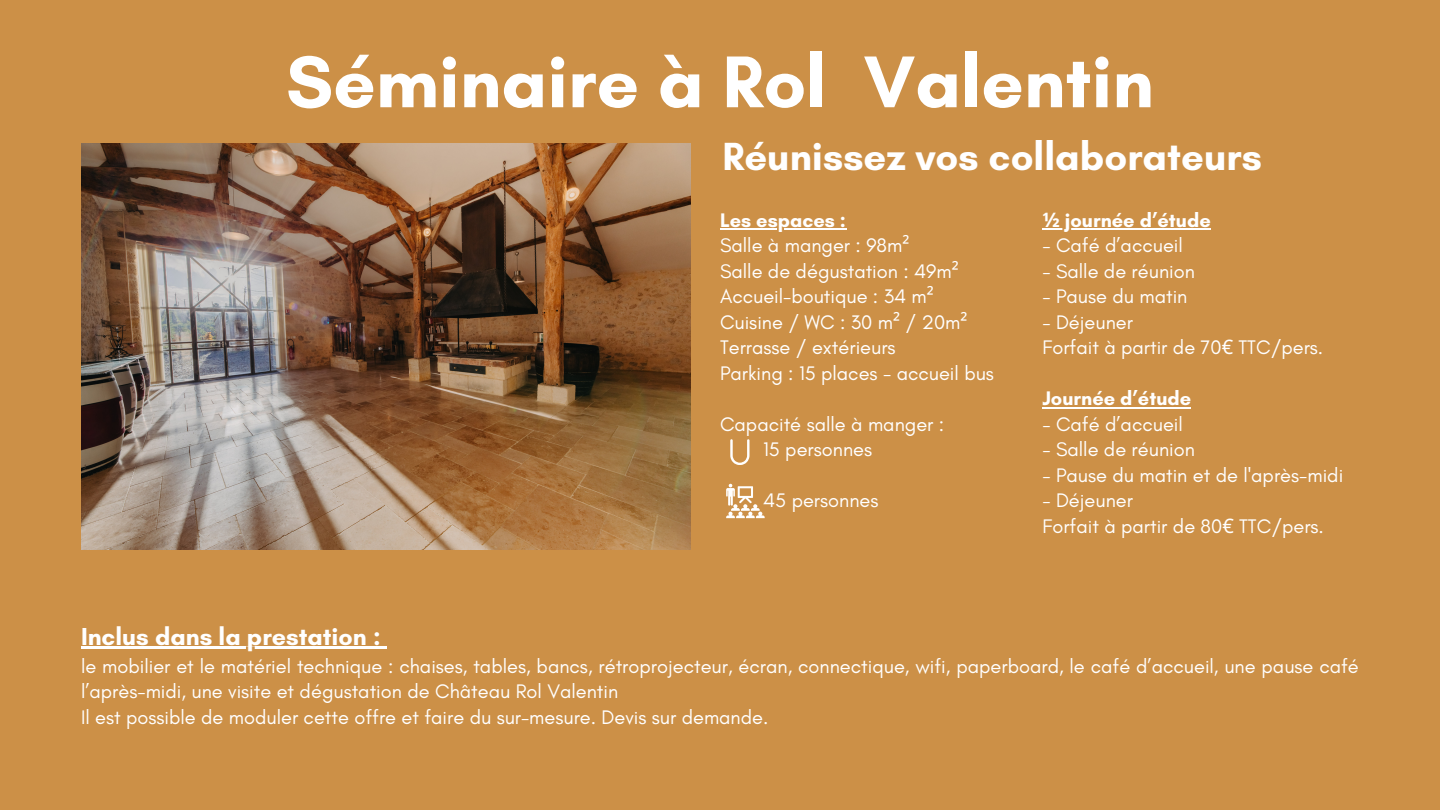
<style>
.page{position:relative;width:1440px;height:810px;background:#cc9047}
.page>*{position:absolute;margin:0;border:0;box-sizing:border-box;transform-origin:0 0}
.t1{font:700 74.6px "Glacial Indifference";color:#fff}
.t2{font:700 40px "Glacial Indifference";color:#fff}
.t3{font:700 25px "Glacial Indifference";color:#fff}
.t4{font:20px/25.5px "Glacial Indifference";color:#fff}
.t5{font:700 20px "Glacial Indifference";color:#fff}
.s1{font-family:"Noto Sans"}
</style>
<div class="page">
<img style="left:81px;top:143px;width:610px;height:407px">
<hr style="left:720px;top:228px;width:126px;height:2px;background:#fff">
<svg style="left:730px;top:439px;width:20px;height:26px"></svg>
<svg style="left:726px;top:484px;width:38px;height:34px"></svg>
<hr style="left:1042px;top:228px;width:169px;height:2px;background:#fff">
<hr style="left:1042px;top:407px;width:149px;height:1px;background:#fff">
<hr style="left:81px;top:647px;width:300px;height:2px;background:#fff">
<svg style="left:381px;top:647px;width:6px;height:2px"></svg>
<p class="t1" style="left:286px;top:36px;width:869px">Séminaire à Rol Valentin</p>
<p class="t2" style="left:722px;top:132px;width:541px">Réunissez vos collaborateurs</p>
<p class="t5" style="left:720px;top:208px;width:128px">Les espaces :</p>
<h2 class="t4" style="left:720px;top:233px;width:191px">Salle à manger : 98m<span class="s1">²</span></h2>
<p class="t4" style="left:720px;top:258px;width:240px">Salle de dégustation : 49m<span class="s1">²</span></p>
<p class="t4" style="left:720px;top:284px;width:215px">Accueil-boutique : 34 m<span class="s1">²</span></p>
<p class="t4" style="left:720px;top:309px;width:249px">Cuisine / WC : 30 m<span class="s1">²</span> / 20m<span class="s1">²</span></p>
<p class="t4" style="left:720px;top:335px;width:177px">Terrasse / extérieurs</p>
<p class="t4" style="left:720px;top:360px;width:275px">Parking : 15 places - accueil bus</p>
<p class="t4" style="left:720px;top:411px;width:226px">Capacité salle à manger :</p>
<p class="t4" style="left:763px;top:437px;width:110px">15 personnes</p>
<p class="t4" style="left:763px;top:488px;width:117px">45 personnes</p>
<p class="t5" style="left:1042px;top:208px;width:170px"><span class="s1">½</span> journée d’étude</p>
<p class="t4" style="left:1042px;top:233px;width:142px">- Café d’accueil</p>
<p class="t4" style="left:1042px;top:258px;width:154px">- Salle de réunion</p>
<p class="t4" style="left:1042px;top:284px;width:147px">- Pause du matin</p>
<p class="t4" style="left:1042px;top:309px;width:92px">- Déjeuner</p>
<p class="t4" style="left:1042px;top:335px;width:282px">Forfait à partir de 70<span class="s1">€</span> TTC/pers.</p>
<p class="t5" style="left:1042px;top:386px;width:150px">Journée d’étude</p>
<p class="t4" style="left:1042px;top:411px;width:142px">- Café d’accueil</p>
<p class="t4" style="left:1042px;top:437px;width:154px">- Salle de réunion</p>
<p class="t4" style="left:1042px;top:462px;width:302px">- Pause du matin et de l'après-midi</p>
<p class="t4" style="left:1042px;top:488px;width:92px">- Déjeuner</p>
<p class="t4" style="left:1042px;top:513px;width:283px">Forfait à partir de 80<span class="s1">€</span> TTC/pers.</p>
<p class="t3" style="left:81px;top:621px;width:301px">Inclus dans la prestation :</p>
<p class="t4" style="left:81px;top:653px;width:1279px">le mobilier et le matériel technique : chaises, tables, bancs, rétroprojecteur, écran, connectique, wifi, paperboard, le café d’accueil, une pause café l’après-midi, une visite et dégustation de Château Rol Valentin</p>
<p class="t4" style="left:81px;top:704px;width:689px">Il est possible de moduler cette offre et faire du sur-mesure. Devis sur demande.</p>
</div>
